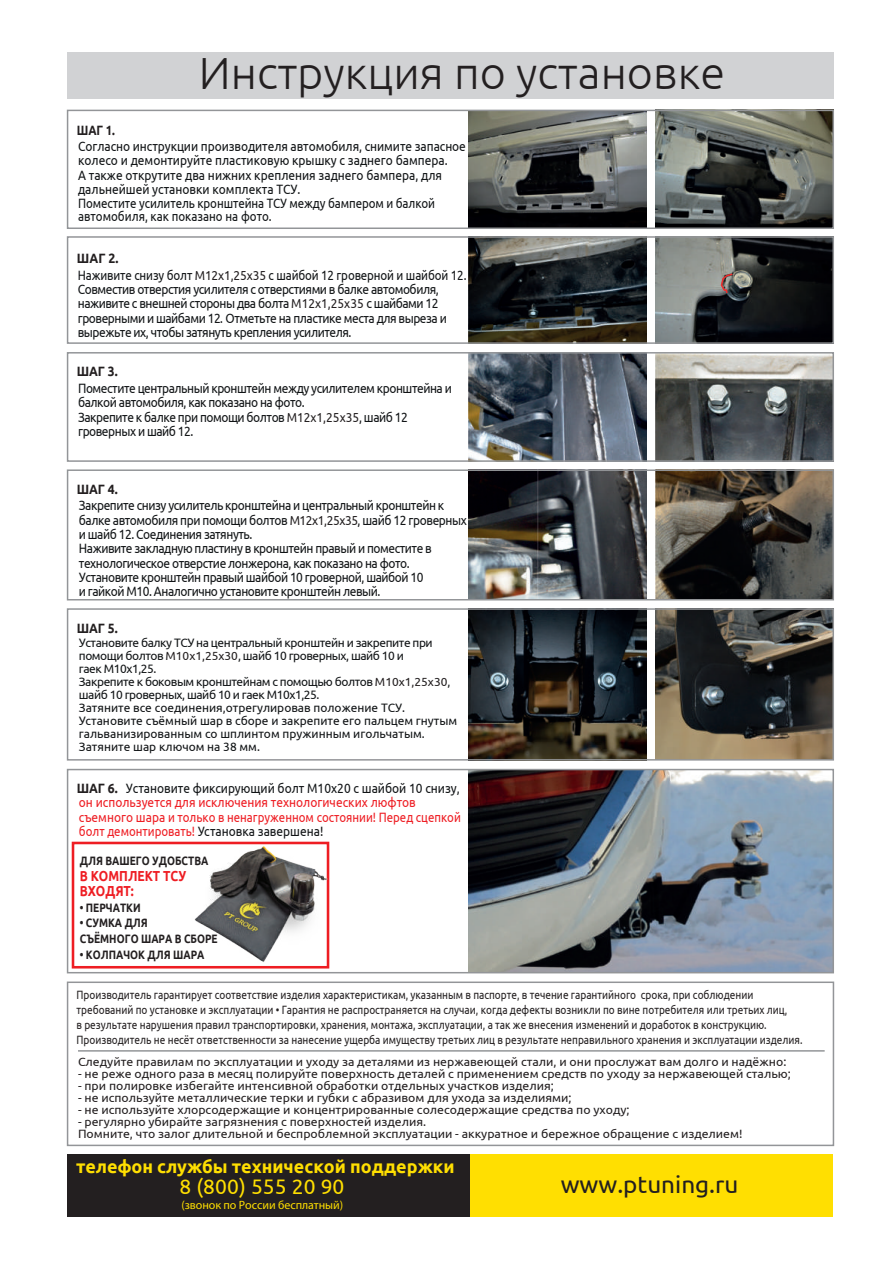
<style>
.page{position:relative;width:893px;height:1263px;background:#fff}
.page>*{position:absolute;margin:0;border:0;box-sizing:border-box;transform-origin:0 0}
.t1{font:300 45px "Ubuntu";color:#231f20}
.t2{font:24.3px "Ubuntu";color:#231f20}
.t3{font:21px "Ubuntu";letter-spacing:.005em;color:#ffdf01}
.t4{font:700 18px "Ubuntu";color:#ffdf01}
.t5{font:700 14.55px/15.6px "Ubuntu";color:#ee1d23;scale:.83 1}
.t6{font:13.5px/14.4px "Ubuntu";letter-spacing:-.035em;color:#111416;scale:.89 1}
.t7{font:13.5px/14px "Ubuntu";color:#111416;scale:.89 1}
.t8{font:13.5px/14.4px "Ubuntu";color:#ee1d23;scale:.89 1}
.t9{font:13.5px/16.5px "Ubuntu";letter-spacing:-.01em;color:#111416;scale:.86 1}
.t10{font:700 13.5px "Ubuntu";letter-spacing:-.01em;color:#231f20;scale:.91 1}
.t11{font:700 13.5px "Ubuntu";letter-spacing:-.01em;color:#231f20;scale:.85 1}
.t12{font:12.15px/12.9px "Ubuntu";color:#111416}
.t13{font:700 12.15px "Ubuntu";color:#231f20;scale:.83 1}
.t14{font:12px/12px "Ubuntu";color:#231f20}
.t15{font:12px/15px "Ubuntu";color:#231f20;scale:.84 1}
.t16{font:12px "Myriad Pro";letter-spacing:-.005em;color:#ffdf01}
.s1{font-weight:700;color:#231f20}
.s2{font-size:13.05px;color:#231f20}
.s3{font-size:11.7px;color:#231f20}
.s4{color:#111416}
</style>
<div class="page">
<img style="left:469px;top:772px;width:362px;height:198px">
<img style="left:469px;top:611px;width:178px;height:147px">
<img style="left:656px;top:611px;width:175px;height:147px">
<img style="left:655px;top:472px;width:176px;height:125px">
<img style="left:469px;top:472px;width:178px;height:125px">
<img style="left:656px;top:355px;width:175px;height:104px">
<img style="left:469px;top:355px;width:178px;height:104px">
<img style="left:656px;top:239px;width:175px;height:102px">
<img style="left:469px;top:239px;width:178px;height:102px">
<img style="left:655px;top:113px;width:176px;height:113px">
<img style="left:469px;top:113px;width:178px;height:113px">
<div style="left:67px;top:236px;width:767px;height:108px;border:2px solid #939598"></div>
<div style="left:67px;top:352px;width:767px;height:110px;border:2px solid #939598"></div>
<div style="left:67px;top:110px;width:767px;height:119px;border:2px solid #939598"></div>
<div style="left:67px;top:608px;width:767px;height:153px;border:2px solid #939598"></div>
<div style="left:67px;top:469px;width:767px;height:131px;border:2px solid #939598"></div>
<div style="left:67px;top:981px;width:767px;height:165px;border:2px solid #939598"></div>
<div style="left:67px;top:1154px;width:764px;height:63px;background:#231f20"></div>
<div style="left:470px;top:1154px;width:362px;height:63px;background:#ffdf01"></div>
<div style="left:67px;top:53px;width:766px;height:46px;background:#d1d2d4"></div>
<div style="left:67px;top:769px;width:767px;height:204px;border:2px solid #939598"></div>
<svg style="left:720px;top:272px;width:14px;height:23px"></svg>
<hr style="left:78px;top:1050px;width:747px;height:2px;background:#939598">
<div style="left:72px;top:842px;width:257px;height:126px;border:3px solid #ee1d23"></div>
<img style="left:174px;top:841px;width:156px;height:128px">
<h1 class="t1" style="left:199px;top:46px;width:528px">Инструкция по установке</h1>
<p class="t11" style="left:77px;top:122px;width:46px">ШАГ 1.</p>
<p class="t7" style="left:78px;top:139px;width:437px">Согласно инструкции производителя автомобиля, снимите запасное колесо и демонтируйте пластиковую крышку с заднего бампера.<br>А также открутите два нижних крепления заднего бампера, для дальнейшей установки комплекта ТСУ.<br>Поместите усилитель кронштейна ТСУ между бампером и балкой автомобиля, как показано на фото.</p>
<p class="t9" style="left:77px;top:250px;width:454px"><span class="s1">ШАГ 2.<br></span>Наживите снизу болт <span class="s2">М12х1,25х35</span> с шайбой 12 гроверной и шайбой 12.</p>
<p class="t6" style="left:78px;top:282px;width:416px">Совместив отверстия усилителя с отверстиями в балке автомобиля, наживите с внешней стороны два болта <span class="s2">М12х1,25х35</span> с шайбами 12 гроверными и шайбами 12. Отметьте на пластике места для выреза и вырежьте их, чтобы затянуть крепления усилителя.</p>
<p class="t10" style="left:77px;top:363px;width:46px">ШАГ 3.</p>
<p class="t6" style="left:78px;top:381px;width:421px">Поместите центральный кронштейн между усилителем кронштейна и балкой автомобиля, как показано на фото.<br>Закрепите к балке при помощи болтов <span class="s2">М12х1,25х35</span>, шайб 12 гроверных и шайб 12.</p>
<p class="t10" style="left:77px;top:481px;width:46px">ШАГ 4.</p>
<p class="t6" style="left:79px;top:498px;width:437px">Закрепите снизу усилитель кронштейна и центральный кронштейн к балке автомобиля при помощи болтов <span class="s2">М12х1,25х35</span>, шайб 12 гроверных и шайб 12. Соединения затянуть.<br>Наживите закладную пластину в кронштейн правый и поместите в технологическое отверстие лонжерона, как показано на фото.<br>Установите кронштейн правый шайбой 10 гроверной, шайбой 10<br>и гайкой М10. Аналогично установите кронштейн левый.</p>
<p class="t10" style="left:77px;top:619px;width:46px">ШАГ 5.</p>
<p class="t12" style="left:79px;top:636px;width:380px">Установите балку ТСУ на центральный кронштейн и закрепите при помощи болтов <span class="s3">М10х1,25х30</span>, шайб 10 гроверных, шайб 10 и<br>гаек М10х1,25.<br>Закрепите к боковым кронштейнам с помощью болтов <span class="s3">М10х1,25х30</span>, шайб 10 гроверных, шайб 10 и гаек М10х1,25.<br>Затяните все соединения,отрегулировав положение ТСУ.<br>Установите съёмный шар в сборе и закрепите его пальцем гнутым гальванизированным со шплинтом пружинным игольчатым.<br>Затяните шар ключом на 38 мм.</p>
<p class="t7" style="left:126px;top:781px;width:377px">Установите фиксирующий болт М10х20 с шайбой 10 снизу,</p>
<p class="t8" style="left:79px;top:795px;width:431px">он используется для исключения технологических люфтов съемного шара и только в ненагруженном состоянии! Перед сцепкой болт демонтировать! <span class="s4">Установка завершена!</span></p>
<p class="t10" style="left:77px;top:780px;width:46px">ШАГ 6.</p>
<p class="t13" style="left:80px;top:853px;width:156px">ДЛЯ ВАШЕГО УДОБСТВА</p>
<p class="t5" style="left:80px;top:867px;width:130px">В КОМПЛЕКТ ТСУ<br>ВХОДЯТ:</p>
<p class="t13" style="left:86px;top:900px;width:68px">ПЕРЧАТКИ</p>
<p class="t13" style="left:86px;top:916px;width:76px">СУМКА ДЛЯ</p>
<p class="t13" style="left:80px;top:931px;width:168px">СЪЁМНОГО ШАРА В СБОРЕ</p>
<p class="t13" style="left:86px;top:947px;width:144px">КОЛПАЧОК ДЛЯ ШАРА</p>
<p class="t15" style="left:77px;top:987px;width:866px">Производитель гарантирует соответствие изделия характеристикам, указанным в паспорте, в течение гарантийного срока, при соблюдении требований по установке и эксплуатации • Гарантия не распространяется на случаи, когда дефекты возникли по вине потребителя или третьих лиц,<br>в результате нарушения правил транспортировки, хранения, монтажа, эксплуатации, а так же внесения изменений и доработок в конструкцию.<br>Производитель не несёт ответственности за нанесение ущерба имуществу третьих лиц в результате неправильного хранения и эксплуатации изделия.</p>
<p class="t14" style="left:78px;top:1055px;width:710px">Следуйте правилам по эксплуатации и уходу за деталями из нержавеющей стали, и они прослужат вам долго и надёжно:</p>
<p class="t14" style="left:78px;top:1067px;width:714px">- не реже одного раза в месяц полируйте поверхность деталей с применением средств по уходу за нержавеющей сталью;</p>
<p class="t14" style="left:78px;top:1079px;width:477px">- при полировке избегайте интенсивной обработки отдельных участков изделия;</p>
<p class="t14" style="left:78px;top:1091px;width:495px">- не используйте металлические терки и губки с абразивом для ухода за изделиями;</p>
<p class="t14" style="left:78px;top:1103px;width:553px">- не используйте хлорсодержащие и концентрированные солесодержащие средства по уходу;</p>
<p class="t14" style="left:78px;top:1115px;width:666px">- регулярно убирайте загрязнения с поверхностей изделия.<br>Помните, что залог длительной и беспроблемной эксплуатации - аккуратное и бережное обращение с изделием!</p>
<h3 class="t4" style="left:76px;top:1156px;width:380px">телефон службы технической поддержки</h3>
<h3 class="t3" style="left:179px;top:1174px;width:166px">8 (800) 555 20 90</h3>
<p class="t16" style="left:181px;top:1197px;width:163px">(звонок по России бесплатный)</p>
<h2 class="t2" style="left:561px;top:1169px;width:179px">www.ptuning.ru</h2>
</div>
